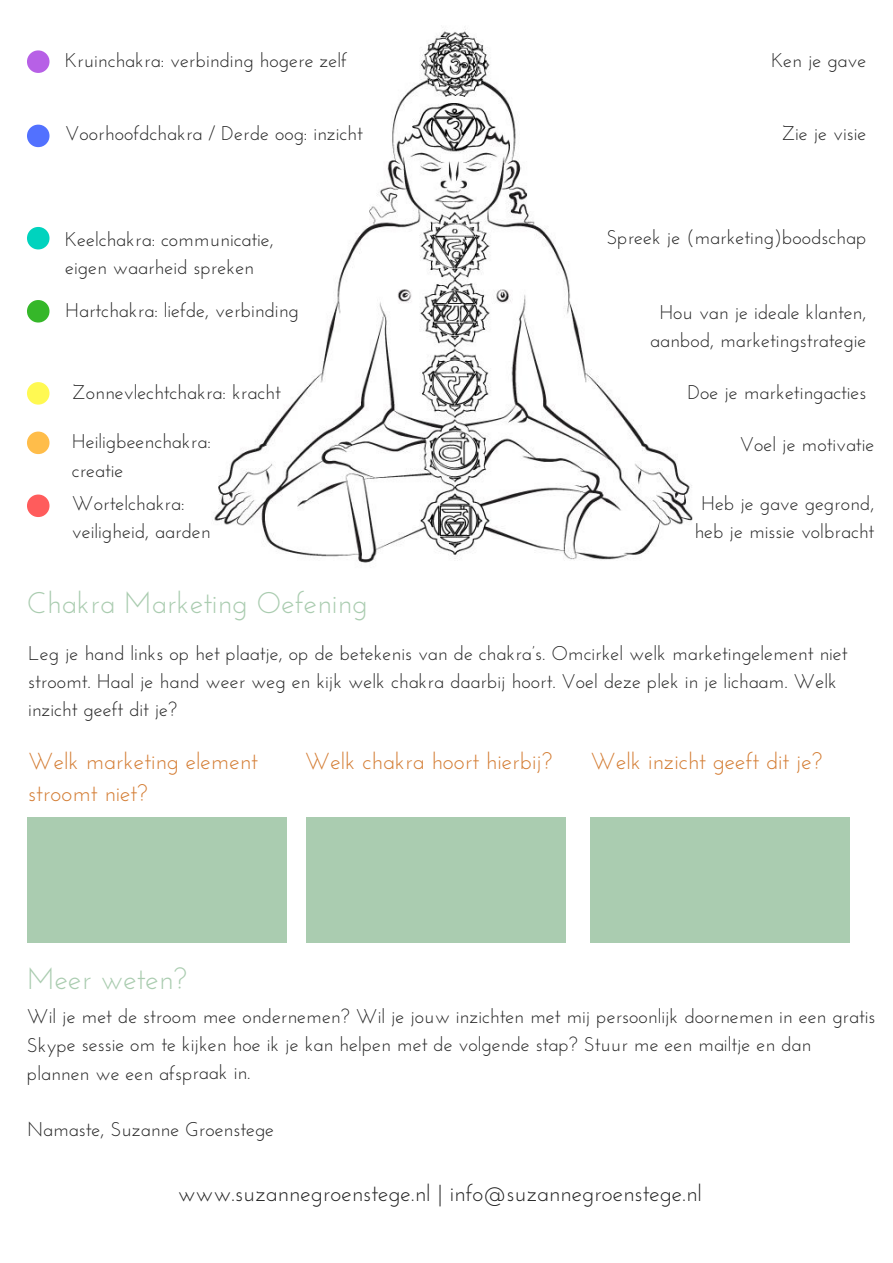
<style>
.page{position:relative;width:893px;height:1263px;background:#fff}
.page>*{position:absolute;margin:0;border:0;box-sizing:border-box;transform-origin:0 0}
.t1{font:29.7px "Josefin Sans";color:#aaccb0}
.t2{font:23.1px "Josefin Sans";color:#d37b31}
.t3{font:23.1px "Josefin Sans";color:#222}
.t4{font:19.8px/28px "Josefin Sans";color:#222}
</style>
<div class="page">
<img style="left:214px;top:29px;width:479px;height:534px">
<svg style="left:27px;top:50px;width:22px;height:23px"></svg>
<svg style="left:27px;top:125px;width:22px;height:22px"></svg>
<svg style="left:27px;top:227px;width:22px;height:22px"></svg>
<svg style="left:27px;top:300px;width:22px;height:22px"></svg>
<svg style="left:27px;top:382px;width:22px;height:22px"></svg>
<svg style="left:27px;top:431px;width:22px;height:23px"></svg>
<svg style="left:27px;top:494px;width:22px;height:23px"></svg>
<div style="left:27px;top:817px;width:260px;height:126px;background:#aaccb0"></div>
<div style="left:306px;top:817px;width:259px;height:126px;background:#aaccb0"></div>
<div style="left:590px;top:817px;width:260px;height:126px;background:#aaccb0"></div>
<p class="t4" style="left:65px;top:48px;width:283px">Kruinchakra: verbinding hogere zelf</p>
<p class="t4" style="left:65px;top:121px;width:299px">Voorhoofdchakra / Derde oog: inzicht</p>
<p class="t4" style="left:65px;top:227px;width:210px">Keelchakra: communicatie, eigen waarheid spreken</p>
<p class="t4" style="left:65px;top:298px;width:235px">Hartchakra: liefde, verbinding</p>
<p class="t4" style="left:72px;top:380px;width:210px">Zonnevlechtchakra: kracht</p>
<p class="t4" style="left:72px;top:429px;width:140px">Heiligbeenchakra: creatie</p>
<p class="t4" style="left:72px;top:491px;width:140px">Wortelchakra: veiligheid, aarden</p>
<p class="t4" style="left:771px;top:48px;width:96px">Ken je gave</p>
<p class="t4" style="left:781px;top:121px;width:87px">Zie je visie</p>
<p class="t4" style="left:606px;top:225px;width:261px">Spreek je (marketing)boodschap</p>
<p class="t4" style="left:650px;top:300px;width:218px;text-align:center">Hou van je ideale klanten, aanbod, marketingstrategie</p>
<p class="t4" style="left:687px;top:380px;width:181px">Doe je marketingacties</p>
<p class="t4" style="left:740px;top:432px;width:136px">Voel je motivatie</p>
<p class="t4" style="left:694px;top:491px;width:181px;text-align:center">Heb je gave gegrond, heb je missie volbracht</p>
<h1 class="t1" style="left:27px;top:590px;width:342px">Chakra Marketing Oefening</h1>
<p class="t4" style="left:28px;top:641px;width:820px">Leg je hand links op het plaatje, op de betekenis van de chakra’s. Omcirkel welk marketingelement niet stroomt. Haal je hand weer weg en kijk welk chakra daarbij hoort. Voel deze plek in je lichaam. Welk inzicht geeft dit je?</p>
<p class="t2" style="left:28px;top:751px;width:231px">Welk marketing element</p>
<p class="t2" style="left:305px;top:751px;width:249px">Welk chakra hoort hierbij?</p>
<p class="t2" style="left:28px;top:784px;width:121px">stroomt niet?</p>
<p class="t2" style="left:590px;top:751px;width:233px">Welk inzicht geeft dit je?</p>
<h1 class="t1" style="left:27px;top:967px;width:162px">Meer weten?</h1>
<p class="t4" style="left:27px;top:1004px;width:850px">Wil je met de stroom mee ondernemen? Wil je jouw inzichten met mij persoonlijk doornemen in een gratis<br>Skype sessie om te kijken hoe ik je kan helpen met de volgende stap? Stuur me een mailtje en dan plannen we een afspraak in.</p>
<p class="t4" style="left:27px;top:1116px;width:249px">Namaste, Suzanne Groenstege</p>
<p class="t3" style="left:178px;top:1183px;width:525px">www.suzannegroenstege.nl | info@suzannegroenstege.nl</p>
</div>
